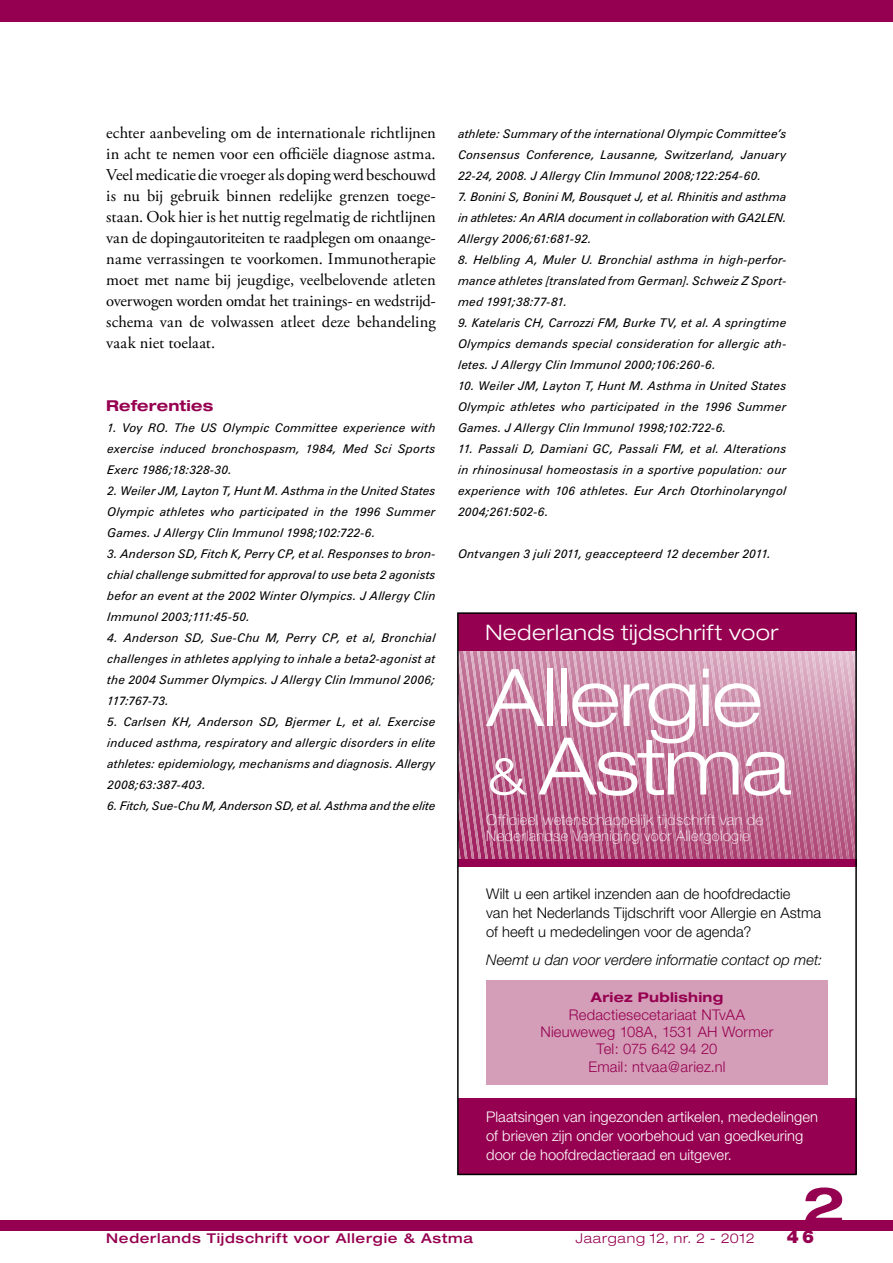
<style>
.page{position:relative;width:893px;height:1263px;background:#fff}
.page>*{position:absolute;margin:0;border:0;box-sizing:border-box;transform-origin:0 0}
.t1{font:300 expanded 79.65px/68.6px "Helvetica Neue LT Std";letter-spacing:-.02em;color:#fff}
.t2{font:700 expanded 52.5px "Helvetica Neue LT Std";color:#960050}
.t3{font:300 expanded 21.45px "Helvetica Neue LT Std";letter-spacing:.03em;color:#fff}
.t4{font:900 18px "Helvetica Neue LT Std";color:#960050}
.t5{font:16.5px/21px "Adobe Garamond Pro";letter-spacing:.005em;color:#000;text-align:justify}
.t6{font:700 expanded 15px "Helvetica Neue LT Std";letter-spacing:.01em;color:#960050}
.t7{font:300 14.7px/18.8px "Helvetica Neue";color:#fff}
.t8{font:300 14.7px/18.8px "Helvetica Neue";color:#000}
.t9{font:300 14.7px/17.4px "Helvetica Neue";letter-spacing:.01em;color:#960050;text-align:center}
.t10{font:100 14.7px/16px "Helvetica Neue LT Std";letter-spacing:.025em;color:#fff}
.t11{font:italic 300 14.7px "Helvetica Neue";color:#000}
.t12{font:500 expanded 13.5px "Helvetica Neue LT Std";letter-spacing:.05em;color:#960050}
.t13{font:300 expanded 13.5px "Helvetica Neue LT Std";letter-spacing:.06em;color:#960050}
.t14{font:700 expanded 13.35px "Helvetica Neue LT Std";letter-spacing:.02em;color:#960050}
.t15{font:italic 12px/21px "Zurich BT";letter-spacing:.01em;color:#000;text-align:justify}
.t16{font:italic 12px "Zurich BT";letter-spacing:-.01em;color:#000}
.s1{font-size:51.15px}
</style>
<div class="page">
<div style="left:0;top:1220px;width:893px;height:11px;background:#960050"></div>
<div style="left:0;top:0;width:893px;height:21px;background:#960050"></div>
<div style="left:458px;top:1098px;width:398px;height:76px;background:#960050"></div>
<div style="left:486px;top:980px;width:342px;height:104px;background:#d49eb8"></div>
<div style="left:458px;top:613px;width:398px;height:38px;background:#960050"></div>
<img style="left:850px;top:651px;width:4px;height:209px">
<img style="left:843px;top:651px;width:7px;height:209px">
<img style="left:836px;top:651px;width:7px;height:209px">
<img style="left:829px;top:651px;width:7px;height:209px">
<img style="left:823px;top:651px;width:6px;height:209px">
<img style="left:816px;top:651px;width:7px;height:209px">
<img style="left:809px;top:651px;width:7px;height:209px">
<img style="left:802px;top:651px;width:7px;height:209px">
<img style="left:795px;top:651px;width:7px;height:209px">
<img style="left:789px;top:651px;width:6px;height:209px">
<img style="left:782px;top:651px;width:7px;height:209px">
<img style="left:775px;top:651px;width:7px;height:209px">
<img style="left:768px;top:651px;width:7px;height:209px">
<img style="left:761px;top:651px;width:7px;height:209px">
<img style="left:754px;top:651px;width:7px;height:209px">
<img style="left:748px;top:651px;width:6px;height:209px">
<img style="left:741px;top:651px;width:7px;height:209px">
<img style="left:734px;top:651px;width:7px;height:209px">
<img style="left:727px;top:651px;width:7px;height:209px">
<img style="left:720px;top:651px;width:7px;height:209px">
<img style="left:714px;top:651px;width:6px;height:209px">
<img style="left:707px;top:651px;width:7px;height:209px">
<img style="left:700px;top:651px;width:7px;height:209px">
<img style="left:693px;top:651px;width:7px;height:209px">
<img style="left:686px;top:651px;width:7px;height:209px">
<img style="left:679px;top:651px;width:7px;height:209px">
<img style="left:673px;top:651px;width:6px;height:209px">
<img style="left:666px;top:651px;width:7px;height:209px">
<img style="left:659px;top:651px;width:7px;height:209px">
<img style="left:652px;top:651px;width:7px;height:209px">
<img style="left:645px;top:651px;width:7px;height:209px">
<img style="left:639px;top:651px;width:6px;height:209px">
<img style="left:632px;top:651px;width:7px;height:209px">
<img style="left:625px;top:651px;width:7px;height:209px">
<img style="left:618px;top:651px;width:7px;height:209px">
<img style="left:611px;top:651px;width:7px;height:209px">
<img style="left:604px;top:651px;width:7px;height:209px">
<img style="left:598px;top:651px;width:6px;height:209px">
<img style="left:591px;top:651px;width:7px;height:209px">
<img style="left:584px;top:651px;width:7px;height:209px">
<img style="left:577px;top:651px;width:7px;height:209px">
<img style="left:570px;top:651px;width:7px;height:209px">
<img style="left:563px;top:651px;width:7px;height:209px">
<img style="left:557px;top:651px;width:6px;height:209px">
<img style="left:550px;top:651px;width:7px;height:209px">
<img style="left:543px;top:651px;width:7px;height:209px">
<img style="left:536px;top:651px;width:7px;height:209px">
<img style="left:529px;top:651px;width:7px;height:209px">
<img style="left:523px;top:651px;width:6px;height:209px">
<img style="left:516px;top:651px;width:7px;height:209px">
<img style="left:509px;top:651px;width:7px;height:209px">
<img style="left:502px;top:651px;width:7px;height:209px">
<img style="left:495px;top:651px;width:7px;height:209px">
<img style="left:488px;top:651px;width:7px;height:209px">
<img style="left:460px;top:651px;width:28px;height:209px">
<img style="left:460px;top:693px;width:22px;height:167px">
<img style="left:460px;top:742px;width:15px;height:118px">
<img style="left:460px;top:791px;width:8px;height:69px">
<img style="left:460px;top:840px;width:1px;height:20px">
<div style="left:458px;top:860px;width:398px;height:7px;background:#960050"></div>
<div style="left:457px;top:612px;width:400px;height:563px;border:2px solid #000"></div>
<p class="t5" style="left:106px;top:123px;width:331px">echter aanbeveling om de internationale richtlijnen in acht te nemen voor een officiële diagnose astma.<br>Veel medicatie die vroeger als doping werd beschouwd is nu bij gebruik binnen redelijke grenzen toege&shy;staan. Ook hier is het nuttig regelmatig de richtlijnen van de dopingautoriteiten te raadplegen om onaange&shy;name verrassingen te voorkomen. Immunotherapie moet met name bij jeugdige, veelbelovende atleten overwogen worden omdat het trainings- en wedstrijd&shy;schema van de volwassen atleet deze behandeling vaak niet toelaat.</p>
<p class="t6" style="left:106px;top:396px;width:108px">Referenties</p>
<p class="t15" style="left:108px;top:417px;width:330px">1. Voy RO. The US Olympic Committee experience with exercise induced bronchospasm, 1984, Med Sci Sports Exerc 1986;18:328-30.</p>
<p class="t15" style="left:108px;top:480px;width:330px">2. Weiler JM, Layton T, Hunt M. Asthma in the United States Olympic athletes who participated in the 1996 Summer Games. J Allergy Clin Immunol 1998;102:722-6.</p>
<p class="t15" style="left:108px;top:543px;width:330px">3. Anderson SD, Fitch K, Perry CP, et al. Responses to bron&shy;chial challenge submitted for approval to use beta 2 agonists befor an event at the 2002 Winter Olympics. J Allergy Clin Immunol 2003;111:45-50.</p>
<p class="t15" style="left:108px;top:627px;width:330px">4. Anderson SD, Sue-Chu M, Perry CP, et al, Bronchial challenges in athletes applying to inhale a beta2-agonist at the 2004 Summer Olympics. J Allergy Clin Immunol 2006; 117:767-73.</p>
<p class="t15" style="left:108px;top:711px;width:330px">5. Carlsen KH, Anderson SD, Bjermer L, et al. Exercise induced asthma, respiratory and allergic disorders in elite athletes: epidemiology, mechanisms and diagnosis. Allergy 2008;63:387-403.</p>
<p class="t16" style="left:108px;top:798px;width:330px">6. Fitch, Sue-Chu M, Anderson SD, et al. Asthma and the elite</p>
<p class="t15" style="left:458px;top:123px;width:330px">athlete: Summary of the international Olympic Committee’s Consensus Conference, Lausanne, Switzerland, January 22-24, 2008. J Allergy Clin Immunol 2008;122:254-60.</p>
<p class="t15" style="left:458px;top:186px;width:330px">7. Bonini S, Bonini M, Bousquet J, et al. Rhinitis and asthma in athletes: An ARIA document in collaboration with GA2LEN.<br>Allergy 2006;61:681-92.</p>
<p class="t15" style="left:458px;top:249px;width:330px">8. Helbling A, Muler U. Bronchial asthma in high-perfor&shy;mance athletes [translated from German]. Schweiz Z Sport&shy;med 1991;38:77-81.</p>
<p class="t15" style="left:458px;top:312px;width:330px">9. Katelaris CH, Carrozzi FM, Burke TV, et al. A springtime Olympics demands special consideration for allergic ath&shy;letes. J Allergy Clin Immunol 2000;106:260-6.</p>
<p class="t15" style="left:458px;top:375px;width:330px">10. Weiler JM, Layton T, Hunt M. Asthma in United States Olympic athletes who participated in the 1996 Summer Games. J Allergy Clin Immunol 1998;102:722-6.</p>
<p class="t15" style="left:458px;top:438px;width:330px">11. Passali D, Damiani GC, Passali FM, et al. Alterations in rhinosinusal homeostasis in a sportive population: our experience with 106 athletes. Eur Arch Otorhinolaryngol 2004;261:502-6.</p>
<p class="t15" style="left:458px;top:543px;width:314px">Ontvangen 3 juli 2011, geaccepteerd 12 december 2011.</p>
<h3 class="t3" style="left:485px;top:620px;width:295px">Nederlands tijdschrift voor</h3>
<h1 class="t1" style="left:486px;top:662px;width:305px">Allergie <span class="s1">&amp;</span> Astma</h1>
<p class="t10" style="left:486px;top:811px;width:279px">Officieel wetenschappelijk tijdschrift van de<br>Nederlandse Vereniging voor Allergologie</p>
<p class="t8" style="left:486px;top:884px;width:336px">Wilt u een artikel inzenden aan de hoofdredactie<br>van het Nederlands Tijdschrift voor Allergie en Astma of heeft u mededelingen voor de agenda?</p>
<p class="t11" style="left:486px;top:951px;width:338px">Neemt u dan voor verdere informatie contact op met:</p>
<p class="t14" style="left:591px;top:989px;width:134px">Ariez Publishing</p>
<p class="t9" style="left:540px;top:1005px;width:234px">Redactiesecetariaat NTvAA<br>Nieuweweg 108A, 1531 AH Wormer<br>Tel: 075 642 94 20<br>Email: ntvaa@ariez.nl</p>
<p class="t7" style="left:486px;top:1107px;width:333px">Plaatsingen van ingezonden artikelen, mededelingen of brieven zijn onder voorbehoud van goedkeuring door de hoofdredactieraad en uitgever.</p>
<h2 class="t2" style="left:802px;top:1173px;width:44px">2</h2>
<p class="t12" style="left:106px;top:1230px;width:368px">Nederlands Tijdschrift voor Allergie &amp; Astma</p>
<p class="t13" style="left:575px;top:1230px;width:181px">Jaargang 12, nr. 2 - 2012</p>
<h3 class="t4" style="left:787px;top:1226px;width:29px">46</h3>
</div>
